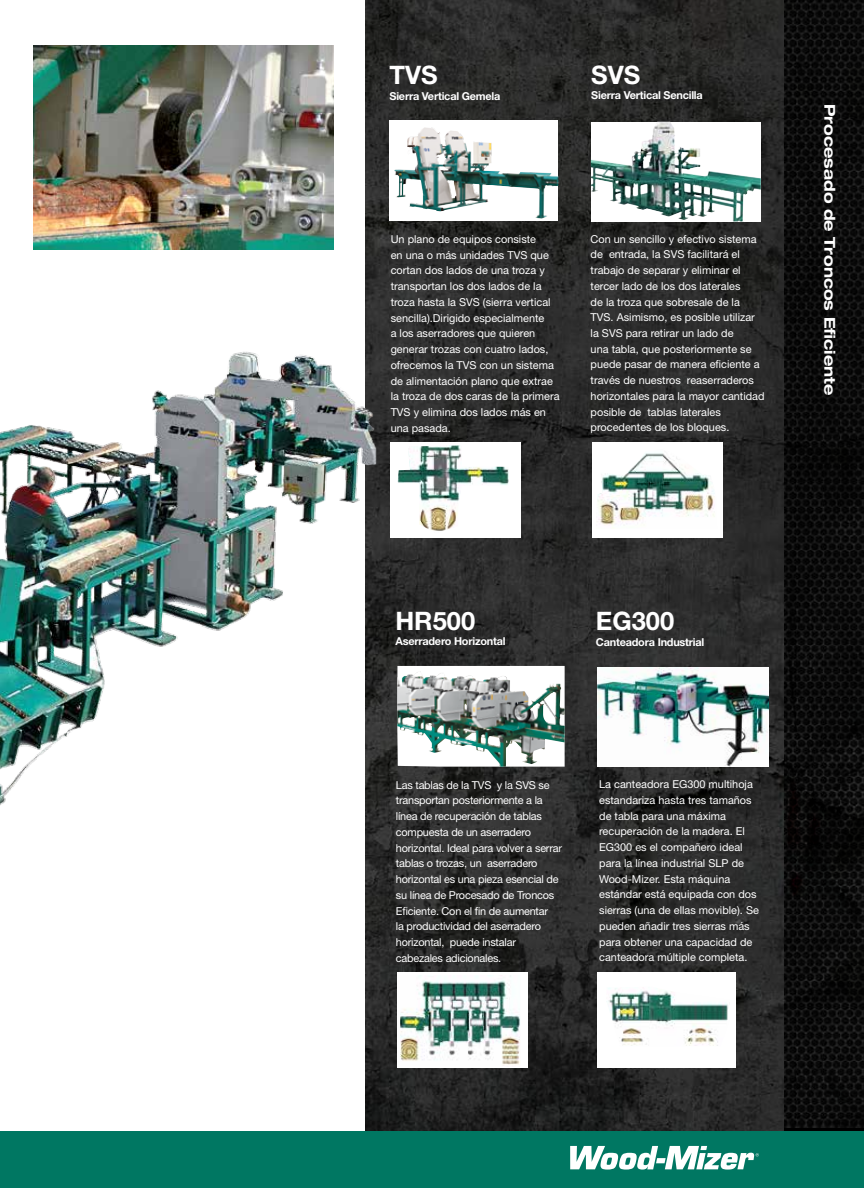
<style>
.page{position:relative;width:864px;height:1188px;background:#fff}
.page>*{position:absolute;margin:0;border:0;box-sizing:border-box;transform-origin:0 0}
.t1{font:700 25.5px "Helvetica Neue";color:#fff}
.t2{font:700 expanded 15px "Helvetica Neue";color:#fff}
.t3{font:10.95px/15.8px "Helvetica Neue";color:#fff}
.t4{font:10.95px/15.8px "Helvetica Neue";letter-spacing:-.02em;color:#fff}
.t5{font:700 10.95px "Helvetica Neue";letter-spacing:-.02em;color:#fff}
</style>
<div class="page">
<img style="left:784px;top:0;width:80px;height:1127px">
<svg style="left:365px;top:0;width:419px;height:1132px;background:#292a29"></svg>
<img style="left:33px;top:46px;width:300px;height:203px">
<div style="left:389px;top:120px;width:169px;height:101px;background:#fff"></div>
<img style="left:394px;top:128px;width:136px;height:83px">
<img style="left:591px;top:122px;width:170px;height:99px">
<img style="left:591px;top:122px;width:66px;height:80px">
<img style="left:597px;top:667px;width:171px;height:100px">
<svg style="left:433px;top:666px;width:132px;height:8px"></svg>
<img style="left:433px;top:674px;width:132px;height:93px">
<div style="left:390px;top:442px;width:131px;height:95px;background:#fff"></div>
<img style="left:433px;top:445px;width:76px;height:86px">
<div style="left:592px;top:442px;width:131px;height:95px;background:#fff"></div>
<img style="left:597px;top:453px;width:118px;height:72px">
<div style="left:397px;top:972px;width:131px;height:96px;background:#fff"></div>
<img style="left:401px;top:976px;width:119px;height:90px">
<div style="left:597px;top:972px;width:139px;height:96px;background:#fff"></div>
<img style="left:608px;top:988px;width:120px;height:58px">
<img style="left:0;top:347px;width:433px;height:662px">
<div style="left:0;top:1132px;width:864px;height:56px;background:#007762"></div>
<svg style="left:570px;top:1146px;width:189px;height:24px"></svg>
<h1 class="t1" style="left:389px;top:60px;width:50px">TVS</h1>
<p class="t5" style="left:389px;top:89px;width:113px">Sierra Vertical Gemela</p>
<h1 class="t1" style="left:591px;top:59px;width:51px">SVS</h1>
<p class="t5" style="left:591px;top:89px;width:113px">Sierra Vertical Sencilla</p>
<p class="t3" style="left:391px;top:231px;width:170px">Un plano de equipos consiste<br>en una o más unidades TVS que cortan dos lados de una troza y transportan los dos lados de la troza hasta la SVS (sierra vertical sencilla).Dirigido especialmente<br>a los aserradores que quieren generar trozas con cuatro lados, ofrecemos la TVS con un sistema de alimentación plano que extrae la troza de dos caras de la primera<br>TVS y elimina dos lados más en una pasada.</p>
<p class="t3" style="left:591px;top:231px;width:176px">Con un sencillo y efectivo sistema de entrada, la SVS facilitará el trabajo de separar y eliminar el tercer lado de los dos laterales<br>de la troza que sobresale de la<br>TVS. Asimismo, es posible utilizar la SVS para retirar un lado de<br>una tabla, que posteriormente se puede pasar de manera eficiente a través de nuestros reaserraderos horizontales para la mayor cantidad posible de tablas laterales procedentes de los bloques.</p>
<h2 class="t2" style="left:839px;top:104px;width:293px;rotate:90deg">Procesado de Troncos Eficiente</h2>
<h1 class="t1" style="left:395px;top:605px;width:81px">HR500</h1>
<p class="t5" style="left:395px;top:635px;width:112px">Aserradero Horizontal</p>
<h1 class="t1" style="left:596px;top:605px;width:80px">EG300</h1>
<p class="t5" style="left:596px;top:635px;width:110px">Canteadora Industrial</p>
<p class="t4" style="left:396px;top:777px;width:168px">Las tablas de la TVS y la SVS se transportan posteriormente a la línea de recuperación de tablas compuesta de un aserradero horizontal. Ideal para volver a serrar tablas o trozas, un aserradero horizontal es una pieza esencial de su línea de Procesado de Troncos<br>Eficiente. Con el fin de aumentar<br>la productividad del aserradero horizontal, puede instalar cabezales adicionales.</p>
<p class="t3" style="left:599px;top:776px;width:161px">La canteadora EG300 multihoja estandariza hasta tres tamaños de tabla para una máxima recuperación de la madera. El<br>EG300 es el compañero ideal para la línea industrial SLP de<br>Wood-Mizer. Esta máquina estándar está equipada con dos sierras (una de ellas movible). Se pueden añadir tres sierras más para obtener una capacidad de canteadora múltiple completa.</p>
</div>
